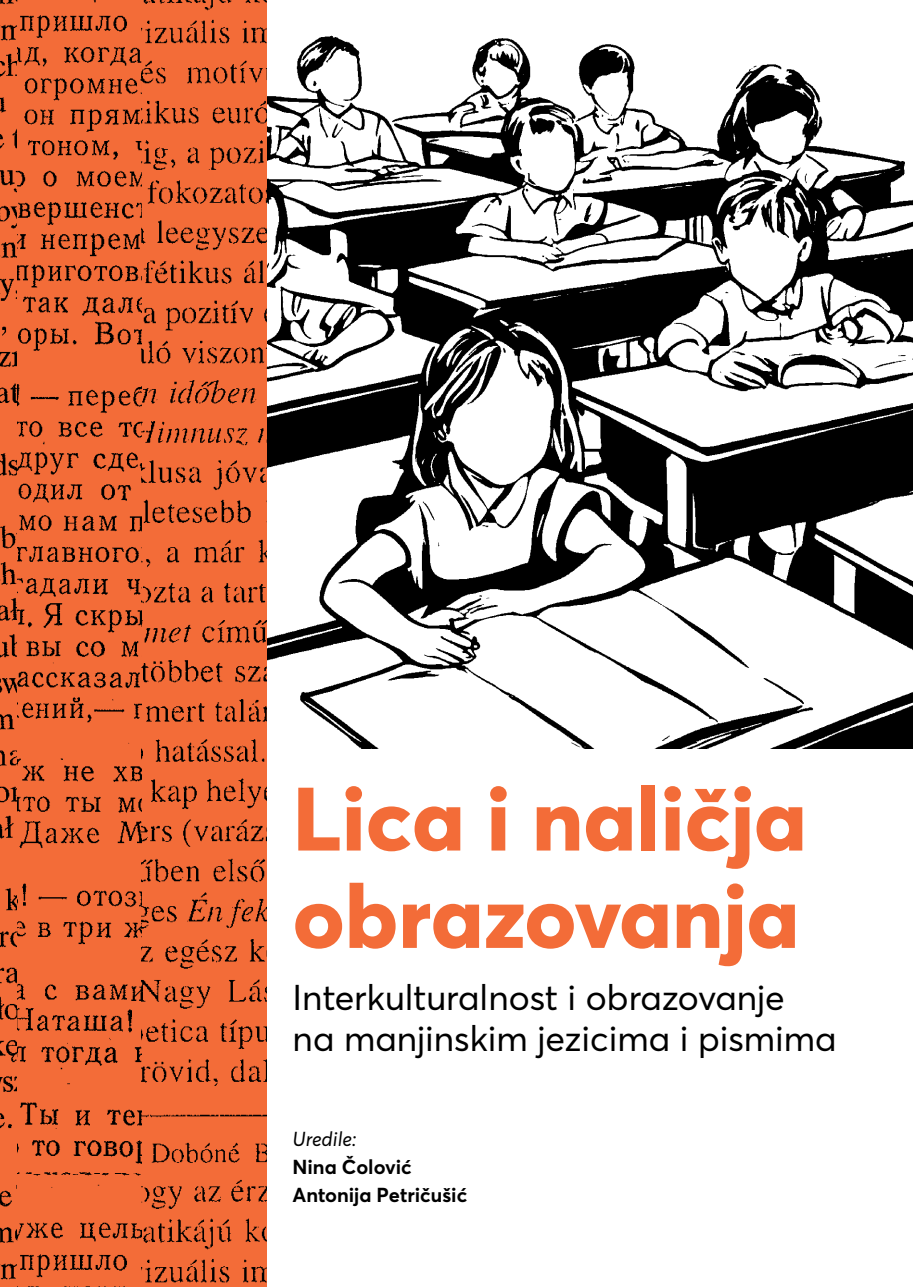
<style>
.page{position:relative;width:913px;height:1287px;background:#fff}
.page>*{position:absolute;margin:0;border:0;box-sizing:border-box;transform-origin:0 0}
.t1{font:800 88.6px/97.4px "Averta CY";color:#f36c38}
.t2{font:35.4px/41.4px "Averta CY";color:#000}
.t3{font:700 20px/28px "Averta CY";color:#000}
.t4{font:italic 20px "Averta CY";color:#000}
</style>
<div class="page">
<img style="left:266px;top:1px;width:647px;height:748px">
<img style="left:0;top:1174px;width:17px;height:113px">
<div style="left:17px;top:1124px;width:125px;height:163px;background:#f36c38"></div>
<svg style="left:142px;top:1174px;width:124px;height:113px;background:#d86031"></svg>
<img style="left:0;top:0;width:17px;height:1174px">
<svg style="left:17px;top:0;width:125px;height:1174px;background:#d65f31"></svg>
<svg style="left:142px;top:0;width:124px;height:1174px;background:#d96032"></svg>
<h1 class="t1" style="left:293px;top:766px;width:516px">Lica i naličja obrazovanja</h1>
<p class="t2" style="left:293px;top:975px;width:545px">Interkulturalnost i obrazovanje<br>na manjinskim jezicima i pismima</p>
<p class="t4" style="left:293px;top:1125px;width:65px">Uredile:</p>
<p class="t3" style="left:293px;top:1152px;width:176px">Nina Čolović<br>Antonija Petričušić</p>
</div>
